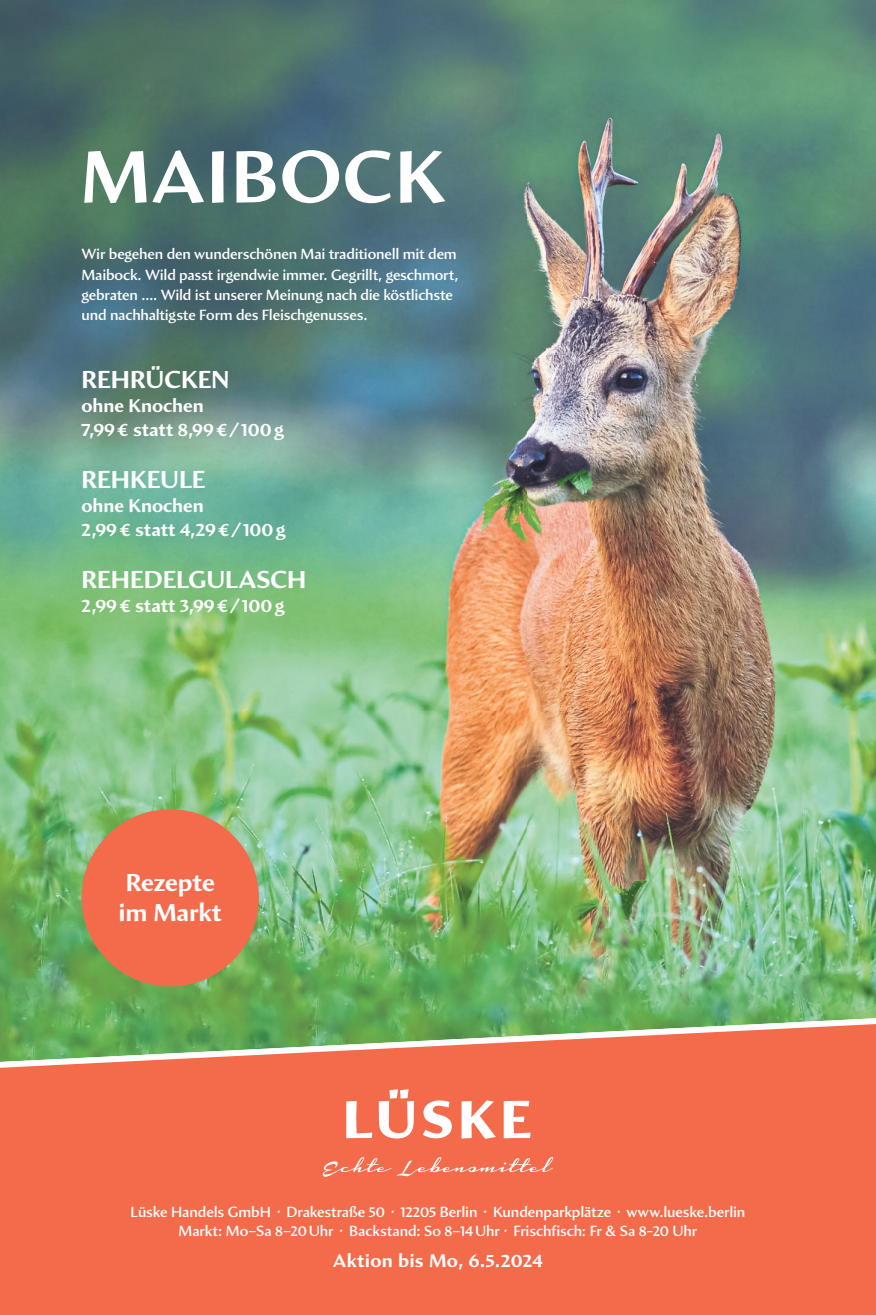
<style>
.page{position:relative;width:876px;height:1315px;background:#fff}
.page>*{position:absolute;margin:0;border:0;box-sizing:border-box;transform-origin:0 0}
.t1{font:700 75px "Amira";letter-spacing:.02em;color:#fff}
.t2{font:700 25px/30px "Amira";letter-spacing:-.01em;color:#fff}
.t3{font:700 18.75px/23.8px "Amira";color:#fff}
.t4{font:600 15px/20.2px "Amira";letter-spacing:-.01em;color:#fff;text-align:center}
.t5{font:600 15px "Amira";letter-spacing:-.01em;color:#fff;scale:.9 1}
</style>
<div class="page">
<img style="left:0;top:0;width:875px;height:1015px">
<div style="left:0;top:1071px;width:875px;height:244px;background:#f46b4c"></div>
<svg style="left:503px;top:1101px;width:27px;height:37px"></svg>
<svg style="left:461px;top:1100px;width:34px;height:39px"></svg>
<svg style="left:422px;top:1100px;width:29px;height:38px"></svg>
<svg style="left:378px;top:1089px;width:36px;height:49px"></svg>
<svg style="left:346px;top:1101px;width:26px;height:37px"></svg>
<svg style="left:322px;top:1156px;width:231px;height:20px;background:#f58066"></svg>
<svg style="left:0;top:1015px;width:875px;height:56px;background:#b39563"></svg>
<div style="left:81px;top:809px;width:178px;height:177px;background:#f46b4c;border-radius:50%"></div>
<h1 class="t1" style="left:80px;top:136px;width:367px">MAIBOCK</h1>
<p class="t4" style="left:81px;top:245px;width:378px;text-align:left">Wir begehen den wunderschönen Mai traditionell mit dem Maibock. Wild passt irgendwie immer. Gegrillt, geschmort, gebraten …. Wild ist unserer Meinung nach die köstlichste und nachhaltigste Form des Fleischgenusses.</p>
<h2 class="t2" style="left:81px;top:365px;width:150px">REHRÜCKEN</h2>
<p class="t3" style="left:81px;top:394px;width:204px">ohne Knochen<br>7,99 € statt 8,99 € / 100 g</p>
<h2 class="t2" style="left:81px;top:465px;width:126px">REHKEULE</h2>
<p class="t3" style="left:81px;top:494px;width:206px">ohne Knochen<br>2,99 € statt 4,29 € / 100 g</p>
<h2 class="t2" style="left:81px;top:565px;width:226px">REHEDELGULASCH</h2>
<p class="t3" style="left:81px;top:594px;width:204px">2,99 € statt 3,99 € / 100 g</p>
<h2 class="t2" style="left:119px;top:868px;width:105px">Rezepte im Markt</h2>
<p class="t4" style="left:130px;top:1203px;width:616px;line-height:19.5px">Lüske Handels GmbH · Drakestraße 50 · 12205 Berlin · Kundenparkplätze · www.lueske.berlin<br>Markt: Mo–Sa 8–20 Uhr · Backstand: So 8–14 Uhr · Frischfisch: Fr &amp; Sa 8-20 Uhr</p>
<p class="t3" style="left:333px;top:1248px;width:211px">Aktion bis Mo, 6.5.2024</p>
<p class="t5" style="left:646px;top:1225px;width:11px">–</p>
<p class="t3" style="left:329px;top:1248px;width:219px">Aktion bis Mo, 13 11.2023</p>
</div>
